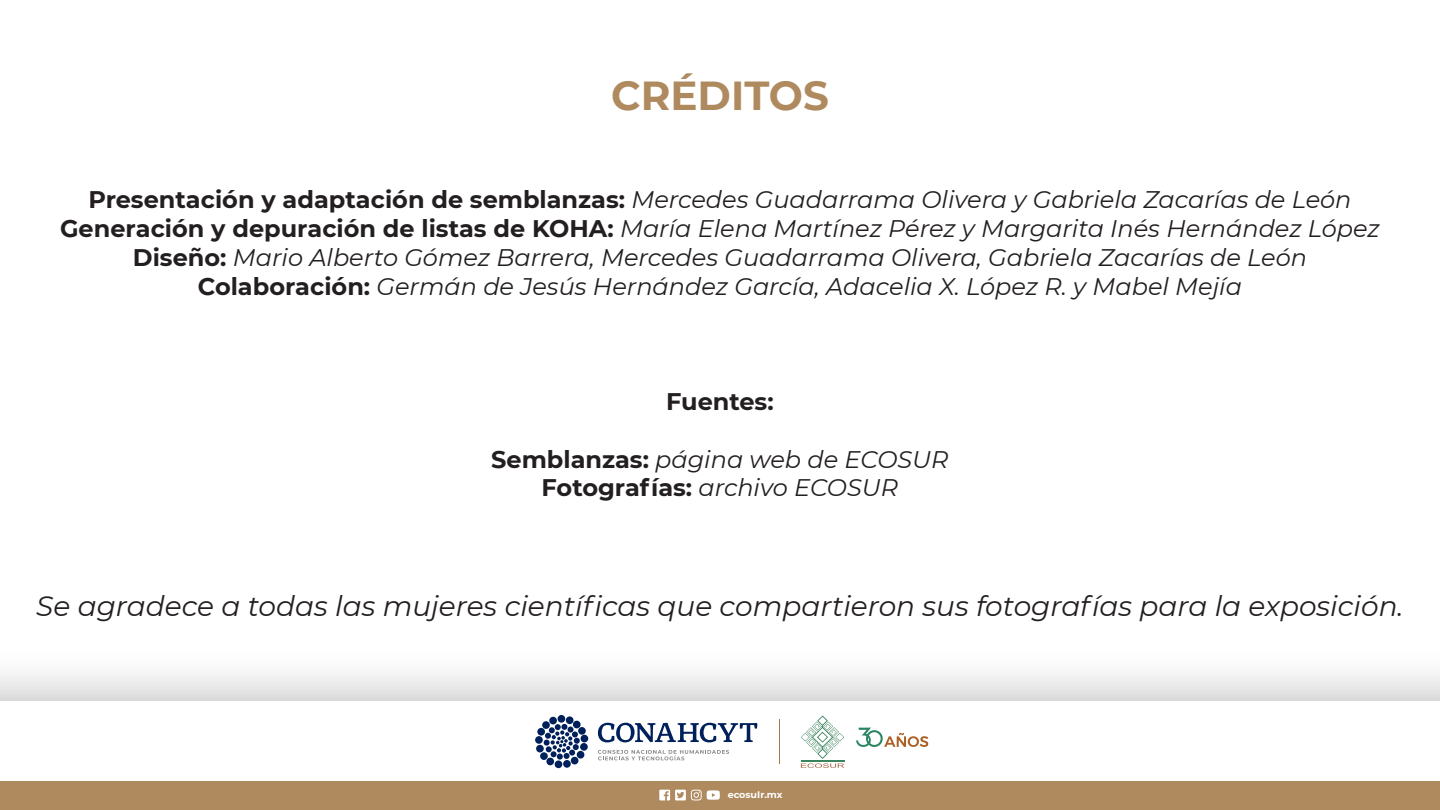
<style>
.page{position:relative;width:1440px;height:810px;background:#fff}
.page>*{position:absolute;margin:0;border:0;box-sizing:border-box;transform-origin:0 0}
.t1{font:700 40.5px "Montserrat";color:#af8a5e}
.t2{font:italic 28px "Montserrat";color:#231f20}
.t3{font:italic 24px/28.8px "Montserrat";color:#231f20;text-align:center}
.t4{font:700 24px "Montserrat";color:#231f20}
.t5{font:700 9.5px "Montserrat";color:#fff}
.s1{font-weight:700;font-style:normal}
</style>
<div class="page">
<svg style="left:0;top:673px;width:1440px;height:28px"></svg>
<div style="left:0;top:782px;width:1440px;height:28px;background:#af8a5e"></div>
<svg style="left:659px;top:790px;width:61px;height:10px"></svg>
<hr style="left:779px;top:720px;width:1px;height:44px;background:#a17942">
<svg style="left:801px;top:716px;width:43px;height:52px"></svg>
<div style="left:581px;top:735px;width:7px;height:7px;background:#00205b;border-radius:50%"></div>
<div style="left:580px;top:743px;width:8px;height:8px;background:#00205b;border-radius:50%"></div>
<div style="left:577px;top:751px;width:7px;height:8px;background:#00205b;border-radius:50%"></div>
<div style="left:571px;top:757px;width:7px;height:7px;background:#00205b;border-radius:50%"></div>
<div style="left:563px;top:760px;width:8px;height:8px;background:#00205b;border-radius:50%"></div>
<div style="left:555px;top:760px;width:7px;height:8px;background:#00205b;border-radius:50%"></div>
<div style="left:546px;top:758px;width:8px;height:7px;background:#00205b;border-radius:50%"></div>
<div style="left:540px;top:752px;width:8px;height:8px;background:#00205b;border-radius:50%"></div>
<div style="left:536px;top:745px;width:8px;height:7px;background:#00205b;border-radius:50%"></div>
<div style="left:535px;top:736px;width:8px;height:8px;background:#00205b;border-radius:50%"></div>
<div style="left:578px;top:727px;width:8px;height:8px;background:#00205b;border-radius:50%"></div>
<div style="left:573px;top:721px;width:8px;height:7px;background:#00205b;border-radius:50%"></div>
<div style="left:566px;top:716px;width:8px;height:8px;background:#00205b;border-radius:50%"></div>
<div style="left:558px;top:715px;width:7px;height:8px;background:#00205b;border-radius:50%"></div>
<div style="left:549px;top:717px;width:8px;height:7px;background:#00205b;border-radius:50%"></div>
<svg style="left:542px;top:721px;width:8px;height:8px"></svg>
<div style="left:537px;top:728px;width:8px;height:8px;background:#00205b;border-radius:50%"></div>
<svg style="left:544px;top:724px;width:36px;height:36px"></svg>
<svg style="left:598px;top:723px;width:159px;height:19px"></svg>
<svg style="left:598px;top:750px;width:131px;height:10px"></svg>
<svg style="left:856px;top:728px;width:72px;height:19px"></svg>
<h1 class="t1" style="left:611px;top:66px;width:219px">CRÉDITOS</h1>
<p class="t3" style="left:60px;top:184px;width:1321px"><span class="s1">Presentación y adaptación de semblanzas:</span> Mercedes Guadarrama Olivera y Gabriela Zacarías de León <span class="s1">Generación y depuración de listas de KOHA:</span> María Elena Martínez Pérez y Margarita Inés Hernández López <span class="s1">Diseño:</span> Mario Alberto Gómez Barrera, Mercedes Guadarrama Olivera, Gabriela Zacarías de León <span class="s1">Colaboración:</span> Germán de Jesús Hernández García, Adacelia X. López R. y Mabel Mejía</p>
<p class="t4" style="left:666px;top:384px;width:109px">Fuentes:</p>
<p class="t3" style="left:491px;top:444px;width:459px"><span class="s1">Semblanzas:</span> página web de ECOSUR<br><span class="s1">Fotografías:</span> archivo ECOSUR</p>
<p class="t2" style="left:36px;top:587px;width:1369px">Se agradece a todas las mujeres científicas que compartieron sus fotografías para la exposición.</p>
<p class="t5" style="left:728px;top:788px;width:56px">ecosuIr.mx</p>
</div>
